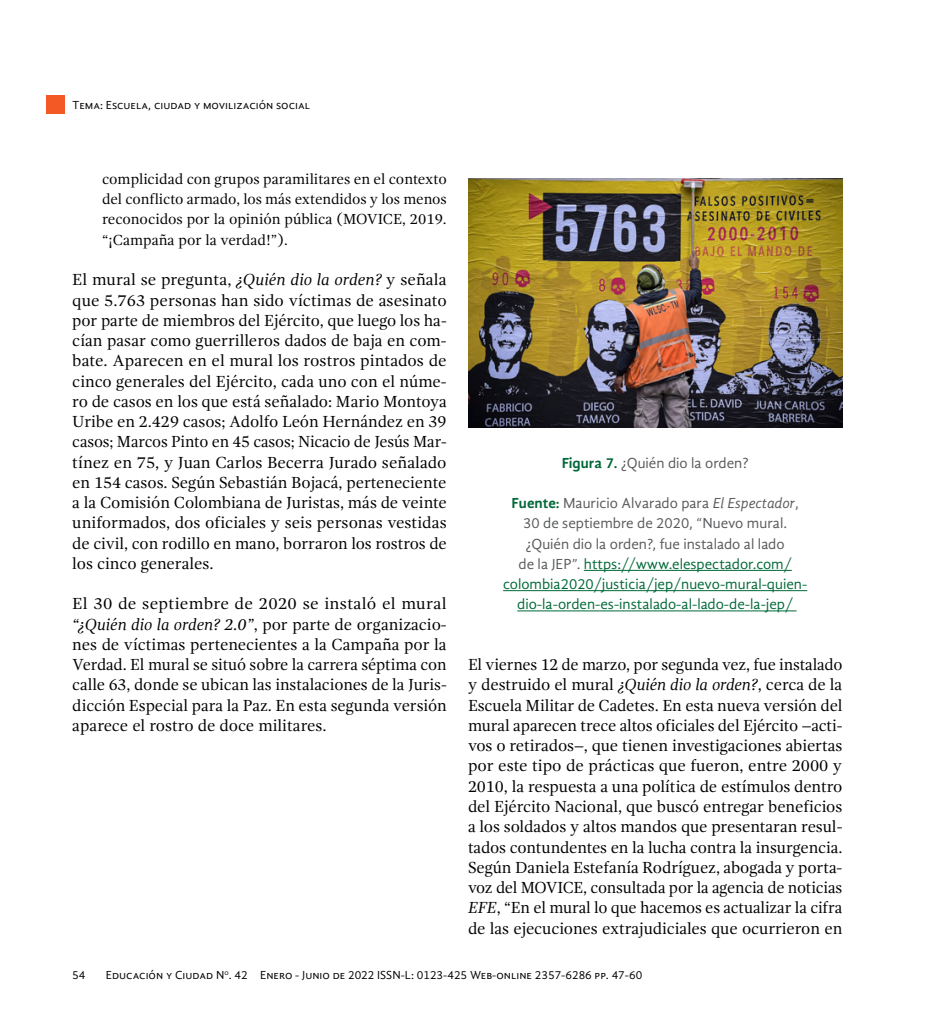
<style>
.page{position:relative;width:936px;height:1021px;background:#fff}
.page>*{position:absolute;margin:0;border:0;box-sizing:border-box;transform-origin:0 0}
.t1{font:16.5px/20.2px "Gandhi Serif";letter-spacing:-.005em;color:#000;text-align:justify}
.t2{font:15px/20.2px "Gandhi Sans";color:#006938;text-align:center}
.t3{font:15px/20.2px "Gandhi Serif";color:#000;text-align:justify}
.t4{font:15px "Gandhi Sans";color:#58595b}
.t5{font:12px "Gandhi Sans";color:#000}
.s1{font-style:italic}
.s2{font-weight:700;color:#006938}
.s3{font-weight:700}
.s4{color:#58595b}
.s5{font-style:italic;color:#58595b}
</style>
<div class="page">
<div style="left:47px;top:95px;width:18px;height:18px;background:#f25924"></div>
<hr style="left:584px;top:570px;width:207px;height:1px;background:#006938">
<hr style="left:503px;top:590px;width:304px;height:1px;background:#006938">
<hr style="left:517px;top:610px;width:279px;height:1px;background:#006938">
<img style="left:468px;top:179px;width:374px;height:248px">
<p class="t5" style="left:72px;top:98px;width:239px">Tema: Escuela, ciudad y movilización social</p>
<p class="t3" style="left:102px;top:169px;width:346px">complicidad con grupos paramilitares en el contexto del conflicto armado, los más extendidos y los menos reconocidos por la opinión pública (MOVICE, 2019. “¡Campaña por la verdad!”).</p>
<p class="t1" style="left:72px;top:269px;width:376px">El mural se pregunta, <span class="s1">¿Quién dio la orden?</span> y señala que 5.763 personas han sido víctimas de asesinato por parte de miembros del Ejército, que luego los ha&shy;cían pasar como guerrilleros dados de baja en com&shy;bate. Aparecen en el mural los rostros pintados de cinco generales del Ejército, cada uno con el núme&shy;ro de casos en los que está señalado: Mario Montoya Uribe en 2.429 casos; Adolfo León Hernández en 39 casos; Marcos Pinto en 45 casos; Nicacio de Jesús Mar&shy;tínez en 75, y Juan Carlos Becerra Jurado señalado en 154 casos. Según Sebastián Bojacá, perteneciente a la Comisión Colombiana de Juristas, más de veinte uniformados, dos oficiales y seis personas vestidas de civil, con rodillo en mano, borraron los rostros de los cinco generales.</p>
<p class="t1" style="left:72px;top:593px;width:376px">El 30 de septiembre de 2020 se instaló el mural <span class="s1">“¿Quién dio la orden? 2.0”</span>, por parte de organizacio&shy;nes de víctimas pertenecientes a la Campaña por la Verdad. El mural se situó sobre la carrera séptima con calle 63, donde se ubican las instalaciones de la Juris&shy;dicción Especial para la Paz. En esta segunda versión aparece el rostro de doce militares.</p>
<p class="t4" style="left:562px;top:454px;width:188px"><span class="s2">Figura 7.</span> ¿Quién dio la orden?</p>
<p class="t2" style="left:503px;top:493px;width:305px"><span class="s3">Fuente:</span> <span class="s4">Mauricio Alvarado para</span> <span class="s5">El Espectador</span><span class="s4">, 30 de septiembre de 2020, “Nuevo mural. ¿Quién dio la orden?, fue instalado al lado<br>de la JEP”.</span> https://www.elespectador.com/ colombia2020/justicia/jep/nuevo-mural-quien&shy;dio-la-orden-es-instalado-al-lado-de-la-jep/</p>
<p class="t1" style="left:468px;top:654px;width:376px">El viernes 12 de marzo, por segunda vez, fue instalado y destruido el mural <span class="s1">¿Quién dio la orden?</span>, cerca de la Escuela Militar de Cadetes. En esta nueva versión del mural aparecen trece altos oficiales del Ejército –acti&shy;vos o retirados–, que tienen investigaciones abiertas por este tipo de prácticas que fueron, entre 2000 y 2010, la respuesta a una política de estímulos dentro del Ejército Nacional, que buscó entregar beneficios a los soldados y altos mandos que presentaran resul&shy;tados contundentes en la lucha contra la insurgencia.<br>Según Daniela Estefanía Rodríguez, abogada y porta&shy;voz del MOVICE, consultada por la agencia de noticias <span class="s1">EFE</span>, “En el mural lo que hacemos es actualizar la cifra de las ejecuciones extrajudiciales que ocurrieron en</p>
<p class="t5" style="left:72px;top:968px;width:15px">54</p>
<p class="t5" style="left:106px;top:968px;width:538px">Educación y Ciudad N<sup>o</sup>. 42 Enero - Junio de 2022 ISSN-L: 0123-425 Web-online 2357-6286 pp. 47-60</p>
</div>
